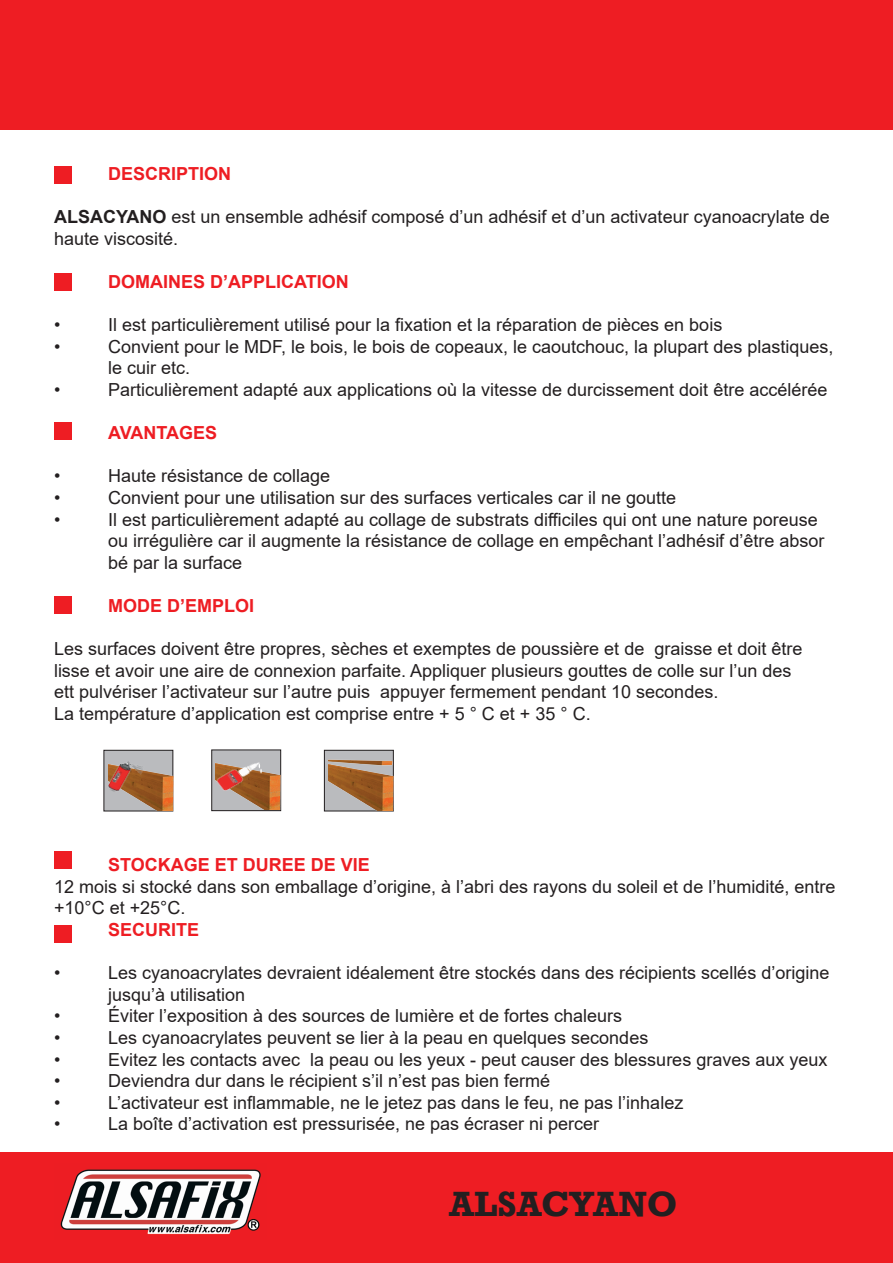
<style>
.page{position:relative;width:893px;height:1263px;background:#fff}
.page>*{position:absolute;margin:0;border:0;box-sizing:border-box;transform-origin:0 0}
.t1{font:700 36px "Rockwell";color:#231f20}
.t2{font:18px/21.6px "Arial";color:#231f20}
.t3{font:700 18px "Arial";color:#ee1d23}
.s1{font-weight:700}
</style>
<div class="page">
<div style="left:0;top:1152px;width:893px;height:111px;background:#ee1d23"></div>
<img style="left:60px;top:1169px;width:201px;height:66px">
<div style="left:0;top:0;width:893px;height:130px;background:#ee1d23"></div>
<div style="left:54px;top:167px;width:17px;height:17px;background:#ee1d23"></div>
<div style="left:54px;top:273px;width:17px;height:17px;background:#ee1d23"></div>
<div style="left:54px;top:422px;width:17px;height:17px;background:#ee1d23"></div>
<div style="left:54px;top:597px;width:17px;height:17px;background:#ee1d23"></div>
<div style="left:54px;top:852px;width:17px;height:17px;background:#ee1d23"></div>
<div style="left:54px;top:926px;width:17px;height:17px;background:#ee1d23"></div>
<div style="left:104px;top:750px;width:69px;height:61px;background:#babbbe"></div>
<div style="left:103px;top:750px;width:70px;height:61px;border:1px solid #231f20"></div>
<div style="left:212px;top:750px;width:69px;height:61px;background:#babbbe"></div>
<div style="left:211px;top:749px;width:70px;height:62px;border:1px solid #231f20"></div>
<div style="left:324px;top:750px;width:69px;height:61px;background:#babbbe"></div>
<div style="left:324px;top:750px;width:70px;height:61px;border:1px solid #231f20"></div>
<img style="left:108px;top:759px;width:66px;height:51px">
<img style="left:216px;top:759px;width:66px;height:51px">
<img style="left:329px;top:765px;width:65px;height:45px">
<img style="left:328px;top:759px;width:66px;height:6px">
<img style="left:108px;top:759px;width:44px;height:46px">
<svg style="left:112px;top:770px;width:10px;height:13px"></svg>
<img style="left:215px;top:759px;width:53px;height:36px">
<svg style="left:227px;top:772px;width:12px;height:13px"></svg>
<svg style="left:259px;top:764px;width:3px;height:9px"></svg>
<p class="t3" style="left:108px;top:161px;width:125px">DESCRIPTION</p>
<p class="t2" style="left:54px;top:206px;width:777px"><span class="s1">ALSACYANO</span> est un ensemble adhésif composé d’un adhésif et d’un activateur cyanoacrylate de haute viscosité.</p>
<p class="t3" style="left:108px;top:269px;width:242px">DOMAINES D’APPLICATION</p>
<p class="t2" style="left:54px;top:314px;width:8px">•</p>
<p class="t2" style="left:108px;top:314px;width:616px">Il est particulièrement utilisé pour la fixation et la réparation de pièces en bois</p>
<p class="t2" style="left:54px;top:335px;width:8px">•</p>
<p class="t2" style="left:108px;top:335px;width:727px">Convient pour le MDF, le bois, le bois de copeaux, le caoutchouc, la plupart des plastiques, le cuir etc.</p>
<p class="t2" style="left:54px;top:379px;width:8px">•</p>
<p class="t2" style="left:108px;top:379px;width:721px">Particulièrement adapté aux applications où la vitesse de durcissement doit être accélérée</p>
<p class="t3" style="left:108px;top:420px;width:111px">AVANTAGES</p>
<p class="t2" style="left:54px;top:465px;width:8px">•</p>
<p class="t2" style="left:108px;top:465px;width:224px">Haute résistance de collage</p>
<p class="t2" style="left:54px;top:487px;width:8px">•</p>
<p class="t2" style="left:108px;top:487px;width:570px">Convient pour une utilisation sur des surfaces verticales car il ne goutte</p>
<p class="t2" style="left:54px;top:508px;width:8px">•</p>
<p class="t2" style="left:108px;top:508px;width:718px">Il est particulièrement adapté au collage de substrats difficiles qui ont une nature poreuse ou irrégulière car il augmente la résistance de collage en empêchant l’adhésif d’être absor bé par la surface</p>
<p class="t3" style="left:108px;top:593px;width:148px">MODE D’EMPLOI</p>
<p class="t2" style="left:54px;top:638px;width:750px">Les surfaces doivent être propres, sèches et exemptes de poussière et de graisse et doit être lisse et avoir une aire de connexion parfaite. Appliquer plusieurs gouttes de colle sur l’un des ett pulvériser l’activateur sur l’autre puis appuyer fermement pendant 10 secondes.<br>La température d’application est comprise entre + 5 ° C et + 35 ° C.</p>
<p class="t3" style="left:108px;top:852px;width:263px">STOCKAGE ET DUREE DE VIE</p>
<p class="t2" style="left:54px;top:875px;width:783px">12 mois si stocké dans son emballage d’origine, à l’abri des rayons du soleil et de l’humidité, entre +10°C et +25°C.</p>
<p class="t3" style="left:108px;top:917px;width:93px">SECURITE</p>
<p class="t2" style="left:54px;top:962px;width:8px">•</p>
<p class="t2" style="left:108px;top:962px;width:723px">Les cyanoacrylates devraient idéalement être stockés dans des récipients scellés d’origine jusqu’à utilisation</p>
<p class="t2" style="left:54px;top:1005px;width:8px">•</p>
<p class="t2" style="left:108px;top:1005px;width:516px">Éviter l’exposition à des sources de lumière et de fortes chaleurs</p>
<p class="t2" style="left:54px;top:1027px;width:8px">•</p>
<p class="t2" style="left:108px;top:1027px;width:542px">Les cyanoacrylates peuvent se lier à la peau en quelques secondes</p>
<p class="t2" style="left:54px;top:1048px;width:8px">•</p>
<p class="t2" style="left:108px;top:1048px;width:721px">Evitez les contacts avec la peau ou les yeux - peut causer des blessures graves aux yeux</p>
<p class="t2" style="left:54px;top:1070px;width:8px">•</p>
<p class="t2" style="left:108px;top:1070px;width:444px">Deviendra dur dans le récipient s’il n’est pas bien fermé</p>
<p class="t2" style="left:54px;top:1091px;width:8px">•</p>
<p class="t2" style="left:108px;top:1091px;width:577px">L’activateur est inflammable, ne le jetez pas dans le feu, ne pas l’inhalez</p>
<p class="t2" style="left:54px;top:1113px;width:8px">•</p>
<p class="t2" style="left:108px;top:1113px;width:493px">La boîte d’activation est pressurisée, ne pas écraser ni percer</p>
<h1 class="t1" style="left:449px;top:1182px;width:230px">ALSACYANO</h1>
</div>
